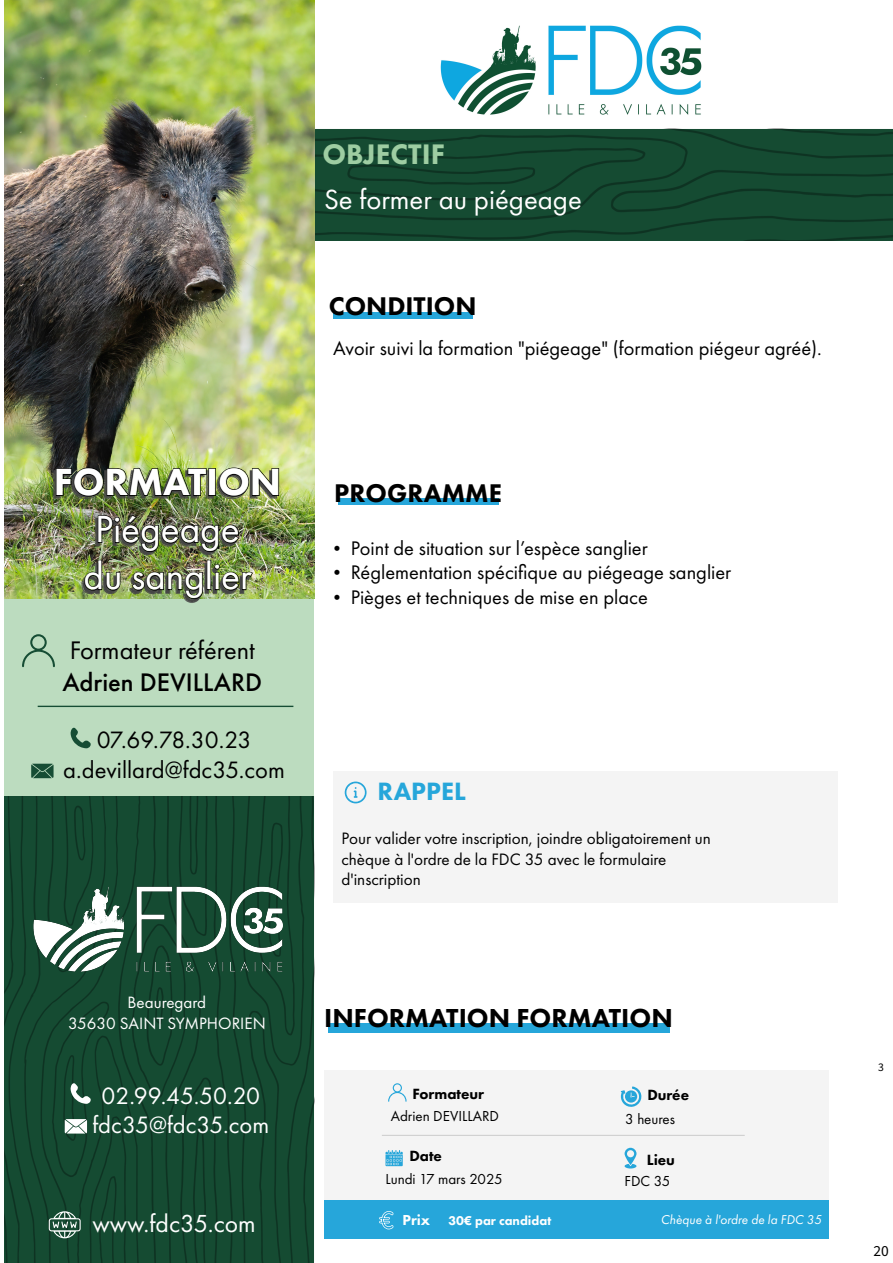
<style>
.page{position:relative;width:893px;height:1263px;background:#fff}
.page>*{position:absolute;margin:0;border:0;box-sizing:border-box;transform-origin:0 0}
.t1{font:39.15px/47.1px "Futura PT";color:#fff;text-align:center}
.t2{font:800 39.15px "Futura PT";color:#fff}
.t3{font:800 29.4px "Futura PT";color:#9ecda2}
.t4{font:28.8px "Futura PT";color:#fff}
.t5{font:800 27px "Futura PT";color:#000}
.t6{font:800 26.55px "Futura PT";color:#000}
.t7{font:26.4px "Futura PT";color:#000}
.t8{font:500 26.4px "Futura PT";color:#000}
.t9{font:800 25.95px "Futura PT";color:#26a6da}
.t10{font:25.5px "Futura PT";color:#fff}
.t11{font:24.6px/29.5px "Futura PT";color:#000;text-align:center}
.t12{font:24.6px/29.5px "Futura PT";color:#fff;text-align:center}
.t13{font:20.4px "Futura PT";color:#000}
.t14{font:17.1px/20.5px "Futura PT";color:#000}
.t15{font:17.1px/20.4px "Futura PT";color:#fff;text-align:center}
.t16{font:15.45px "Source Sans 3";color:#000}
.t17{font:800 15.3px "Futura PT";color:#000}
.t18{font:15px "Futura PT";color:#000}
.t19{font:italic 13.35px "Futura PT";color:#fff}
.t20{font:800 13.2px "Futura PT";color:#fff}
.t21{font:11.7px "Source Sans 3";color:#000}
.s1{font-family:"Times New Roman"}
.s2{font-size:15px}
</style>
<div class="page">
<img style="left:440px;top:25px;width:261px;height:90px">
<img style="left:314px;top:129px;width:579px;height:112px">
<div style="left:338px;top:498px;width:160px;height:7px;background:#26a6da"></div>
<div style="left:333px;top:312px;width:140px;height:7px;background:#26a6da"></div>
<div style="left:328px;top:1023px;width:341px;height:10px;background:#26a6da"></div>
<div style="left:333px;top:771px;width:504px;height:131px;background:#f4f4f4"></div>
<svg style="left:345px;top:781px;width:22px;height:22px"></svg>
<div style="left:324px;top:1070px;width:504px;height:143px;background:#f4f4f4"></div>
<hr style="left:382px;top:1135px;width:363px;height:1px;background:#ccc">
<div style="left:324px;top:1200px;width:504px;height:38px;background:#26a6da"></div>
<svg style="left:385px;top:1150px;width:18px;height:16px"></svg>
<svg style="left:625px;top:1148px;width:11px;height:20px"></svg>
<svg style="left:620px;top:1086px;width:22px;height:21px"></svg>
<svg style="left:379px;top:1211px;width:15px;height:18px"></svg>
<svg style="left:388px;top:1083px;width:19px;height:19px"></svg>
<div style="left:4px;top:599px;width:310px;height:197px;background:#bcdcbf"></div>
<img style="left:4px;top:796px;width:310px;height:467px">
<hr style="left:38px;top:706px;width:255px;height:1px;background:#164d34">
<svg style="left:71px;top:728px;width:20px;height:20px"></svg>
<svg style="left:31px;top:764px;width:23px;height:14px"></svg>
<img style="left:31px;top:886px;width:254px;height:89px">
<svg style="left:71px;top:1083px;width:20px;height:21px"></svg>
<svg style="left:65px;top:1119px;width:22px;height:14px"></svg>
<svg style="left:49px;top:1211px;width:32px;height:27px"></svg>
<img style="left:4px;top:0;width:310px;height:599px">
<img style="left:28px;top:453px;width:277px;height:150px">
<img style="left:56px;top:468px;width:223px;height:131px">
<svg style="left:22px;top:634px;width:33px;height:33px"></svg>
<h2 class="t3" style="left:322px;top:136px;width:124px">OBJECTIF</h2>
<h3 class="t4" style="left:324px;top:182px;width:259px">Se former au piégeage</h3>
<h3 class="t6" style="left:329px;top:289px;width:149px">CONDITION</h3>
<p class="t13" style="left:333px;top:336px;width:490px">Avoir suivi la formation "piégeage" (formation piégeur agréé).</p>
<h1 class="t2" style="left:54px;top:458px;width:229px">FORMATION</h1>
<h1 class="t1" style="left:83px;top:505px;width:170px">Piégeage du sanglier</h1>
<p class="t7" style="left:70px;top:635px;width:187px">Formateur référent</p>
<p class="t8" style="left:62px;top:666px;width:201px">Adrien DEVILLARD</p>
<p class="t11" style="left:63px;top:725px;width:223px">07.69.78.30.23 a.devillard@fdc35.com</p>
<p class="t15" style="left:68px;top:992px;width:199px">Beauregard<br>35630 SAINT SYMPHORIEN</p>
<p class="t12" style="left:92px;top:1081px;width:178px">02.99.45.50.20 fdc35@fdc35.com</p>
<p class="t10" style="left:92px;top:1209px;width:165px">www.fdc35.com</p>
<h3 class="t6" style="left:334px;top:476px;width:169px">PROGRAMME</h3>
<p class="t13" style="left:333px;top:536px;width:316px"><span class="s1">•</span> Point de situation sur l’espèce sanglier</p>
<p class="t13" style="left:333px;top:560px;width:399px"><span class="s1">•</span> Réglementation spécifique au piégeage sanglier</p>
<p class="t13" style="left:333px;top:585px;width:316px"><span class="s1">•</span> Pièges et techniques de mise en place</p>
<p class="t9" style="left:378px;top:775px;width:90px">RAPPEL</p>
<p class="t14" style="left:341px;top:828px;width:371px">Pour valider votre inscription, joindre obligatoirement un chèque à l'ordre de la FDC 35 avec le formulaire d'inscription</p>
<h3 class="t5" style="left:324px;top:1001px;width:350px">INFORMATION FORMATION</h3>
<p class="t17" style="left:413px;top:1084px;width:73px">Formateur</p>
<p class="t18" style="left:391px;top:1107px;width:110px">Adrien DEVILLARD</p>
<p class="t17" style="left:409px;top:1146px;width:34px">Date</p>
<p class="t18" style="left:385px;top:1170px;width:119px">Lundi 17 mars 2025</p>
<p class="t17" style="left:647px;top:1085px;width:43px">Durée</p>
<p class="t18" style="left:625px;top:1110px;width:51px">3 heures</p>
<p class="t17" style="left:647px;top:1150px;width:30px">Lieu</p>
<p class="t18" style="left:625px;top:1172px;width:47px">FDC 35</p>
<p class="t20" style="left:402px;top:1212px;width:150px"><span class="s2">Prix</span> 30€ par candidat</p>
<p class="t19" style="left:661px;top:1211px;width:162px">Chèque à l'ordre de la FDC 35</p>
<p class="t21" style="left:878px;top:1060px;width:7px">3</p>
<p class="t16" style="left:873px;top:1241px;width:17px">20</p>
</div>
